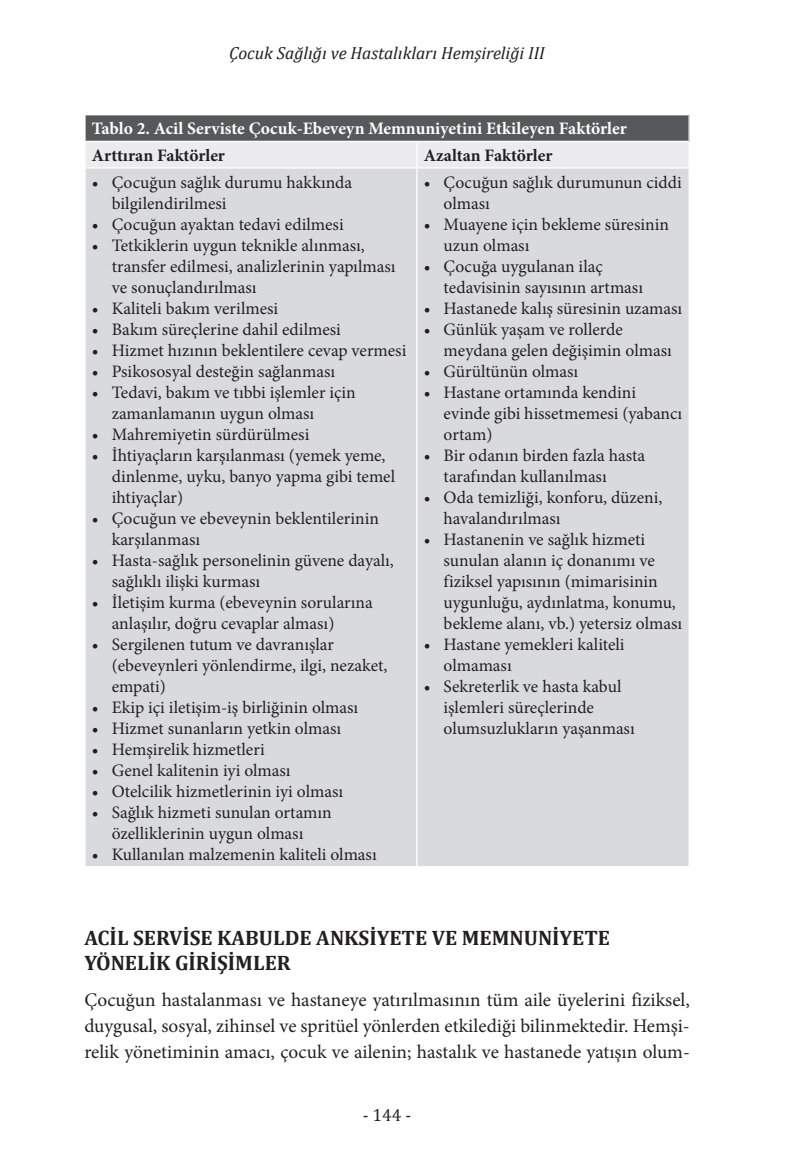
<style>
.page{position:relative;width:794px;height:1166px;background:#fff}
.page>*{position:absolute;margin:0;border:0;box-sizing:border-box;transform-origin:0 0}
.t1{font:700 21px/24.5px "Cambria";color:#231f20}
.t2{font:19.25px/26.2px "Minion Pro";color:#231f20;text-align:justify}
.t3{font:17.5px/21px "Minion Pro";color:#231f20}
.t4{font:700 17.5px "Minion Pro";color:#fff}
.t5{font:italic 17.5px "Cambria";color:#231f20}
.t6{font:700 17.5px "Minion Pro";letter-spacing:-.005em;color:#231f20}
.t7{font:17.5px "Cambria";color:#231f20}
</style>
<div class="page">
<div style="left:85px;top:115px;width:604px;height:26px;background:#57585a"></div>
<div style="left:86px;top:169px;width:602px;height:697px;background:#d9dadc"></div>
<div style="left:86px;top:142px;width:602px;height:25px;background:#ececee"></div>
<hr style="left:416px;top:169px;width:1px;height:697px;background:#fff">
<hr style="left:84px;top:115px;width:2px;height:26px;background:#fff">
<hr style="left:688px;top:115px;width:2px;height:26px;background:#fff">
<p class="t5" style="left:229px;top:41px;width:317px">Çocuk Sağlığı ve Hastalıkları Hemşireliği III</p>
<p class="t4" style="left:92px;top:116px;width:536px">Tablo 2. Acil Serviste Çocuk-Ebeveyn Memnuniyetini Etkileyen Faktörler</p>
<p class="t6" style="left:92px;top:143px;width:135px">Arttıran Faktörler</p>
<p class="t6" style="left:424px;top:143px;width:130px">Azaltan Faktörler</p>
<p class="t3" style="left:112px;top:172px;width:242px;text-indent:-20px">• Çocuğun sağlık durumu hakkında bilgilendirilmesi</p>
<p class="t3" style="left:92px;top:214px;width:253px">• Çocuğun ayaktan tedavi edilmesi</p>
<p class="t3" style="left:112px;top:235px;width:285px;text-indent:-20px">• Tetkiklerin uygun teknikle alınması, transfer edilmesi, analizlerinin yapılması ve sonuçlandırılması</p>
<p class="t3" style="left:92px;top:298px;width:188px">• Kaliteli bakım verilmesi</p>
<p class="t3" style="left:92px;top:319px;width:250px">• Bakım süreçlerine dahil edilmesi</p>
<p class="t3" style="left:92px;top:340px;width:316px">• Hizmet hızının beklentilere cevap vermesi</p>
<p class="t3" style="left:92px;top:361px;width:245px">• Psikososyal desteğin sağlanması</p>
<p class="t3" style="left:112px;top:382px;width:245px;text-indent:-20px">• Tedavi, bakım ve tıbbi işlemler için zamanlamanın uygun olması</p>
<p class="t3" style="left:92px;top:424px;width:219px">• Mahremiyetin sürdürülmesi</p>
<p class="t3" style="left:112px;top:445px;width:285px;text-indent:-20px">• İhtiyaçların karşılanması (yemek yeme, dinlenme, uyku, banyo yapma gibi temel ihtiyaçlar)</p>
<p class="t3" style="left:112px;top:508px;width:269px;text-indent:-20px">• Çocuğun ve ebeveynin beklentilerinin karşılanması</p>
<p class="t3" style="left:112px;top:550px;width:283px;text-indent:-20px">• Hasta-sağlık personelinin güvene dayalı, sağlıklı ilişki kurması</p>
<p class="t3" style="left:112px;top:592px;width:262px;text-indent:-20px">• İletişim kurma (ebeveynin sorularına anlaşılır, doğru cevaplar alması)</p>
<p class="t3" style="left:112px;top:634px;width:277px;text-indent:-20px">• Sergilenen tutum ve davranışlar (ebeveynleri yönlendirme, ilgi, nezaket, empati)</p>
<p class="t3" style="left:92px;top:697px;width:268px">• Ekip içi iletişim-iş birliğinin olması</p>
<p class="t3" style="left:92px;top:718px;width:251px">• Hizmet sunanların yetkin olması</p>
<p class="t3" style="left:92px;top:739px;width:174px">• Hemşirelik hizmetleri</p>
<p class="t3" style="left:92px;top:760px;width:200px">• Genel kalitenin iyi olması</p>
<p class="t3" style="left:92px;top:781px;width:253px">• Otelcilik hizmetlerinin iyi olması</p>
<p class="t3" style="left:92px;top:802px;width:241px;text-align:center">• Sağlık hizmeti sunulan ortamın özelliklerinin uygun olması</p>
<p class="t3" style="left:92px;top:844px;width:286px">• Kullanılan malzemenin kaliteli olması</p>
<p class="t3" style="left:443px;top:172px;width:239px;text-indent:-20px">• Çocuğun sağlık durumunun ciddi olması</p>
<p class="t3" style="left:443px;top:214px;width:227px;text-indent:-20px">• Muayene için bekleme süresinin uzun olması</p>
<p class="t3" style="left:443px;top:256px;width:201px;text-indent:-20px">• Çocuğa uygulanan ilaç tedavisinin sayısının artması</p>
<p class="t3" style="left:424px;top:298px;width:260px">• Hastanede kalış süresinin uzaması</p>
<p class="t3" style="left:443px;top:319px;width:230px;text-indent:-20px">• Günlük yaşam ve rollerde meydana gelen değişimin olması</p>
<p class="t3" style="left:424px;top:361px;width:156px">• Gürültünün olması</p>
<p class="t3" style="left:443px;top:382px;width:240px;text-indent:-20px">• Hastane ortamında kendini evinde gibi hissetmemesi (yabancı ortam)</p>
<p class="t3" style="left:443px;top:445px;width:203px;text-indent:-20px">• Bir odanın birden fazla hasta tarafından kullanılması</p>
<p class="t3" style="left:443px;top:487px;width:220px;text-indent:-20px">• Oda temizliği, konforu, düzeni, havalandırılması</p>
<p class="t3" style="left:443px;top:529px;width:240px;text-indent:-20px">• Hastanenin ve sağlık hizmeti sunulan alanın iç donanımı ve fiziksel yapısının (mimarisinin uygunluğu, aydınlatma, konumu, bekleme alanı, vb.) yetersiz olması</p>
<p class="t3" style="left:443px;top:634px;width:182px;text-indent:-20px">• Hastane yemekleri kaliteli olmaması</p>
<p class="t3" style="left:443px;top:676px;width:193px;text-indent:-20px">• Sekreterlik ve hasta kabul işlemleri süreçlerinde olumsuzlukların yaşanması</p>
<p class="t1" style="left:84px;top:925px;width:527px">ACIL SERVISE KABULDE ANKSIYETE VE MEMNUNIYETE<br>YÖNELIK GIRIŞIMLER</p>
<p class="t2" style="left:84px;top:987px;width:607px">Çocuğun hastalanması ve hastaneye yatırılmasının tüm aile üyelerini fiziksel, duygusal, sosyal, zihinsel ve spritüel yönlerden etkilediği bilinmektedir. Hemşi&shy;relik yönetiminin amacı, çocuk ve ailenin; hastalık ve hastanede yatışın olum-</p>
<p class="t7" style="left:363px;top:1104px;width:50px">- 144 -</p>
</div>
